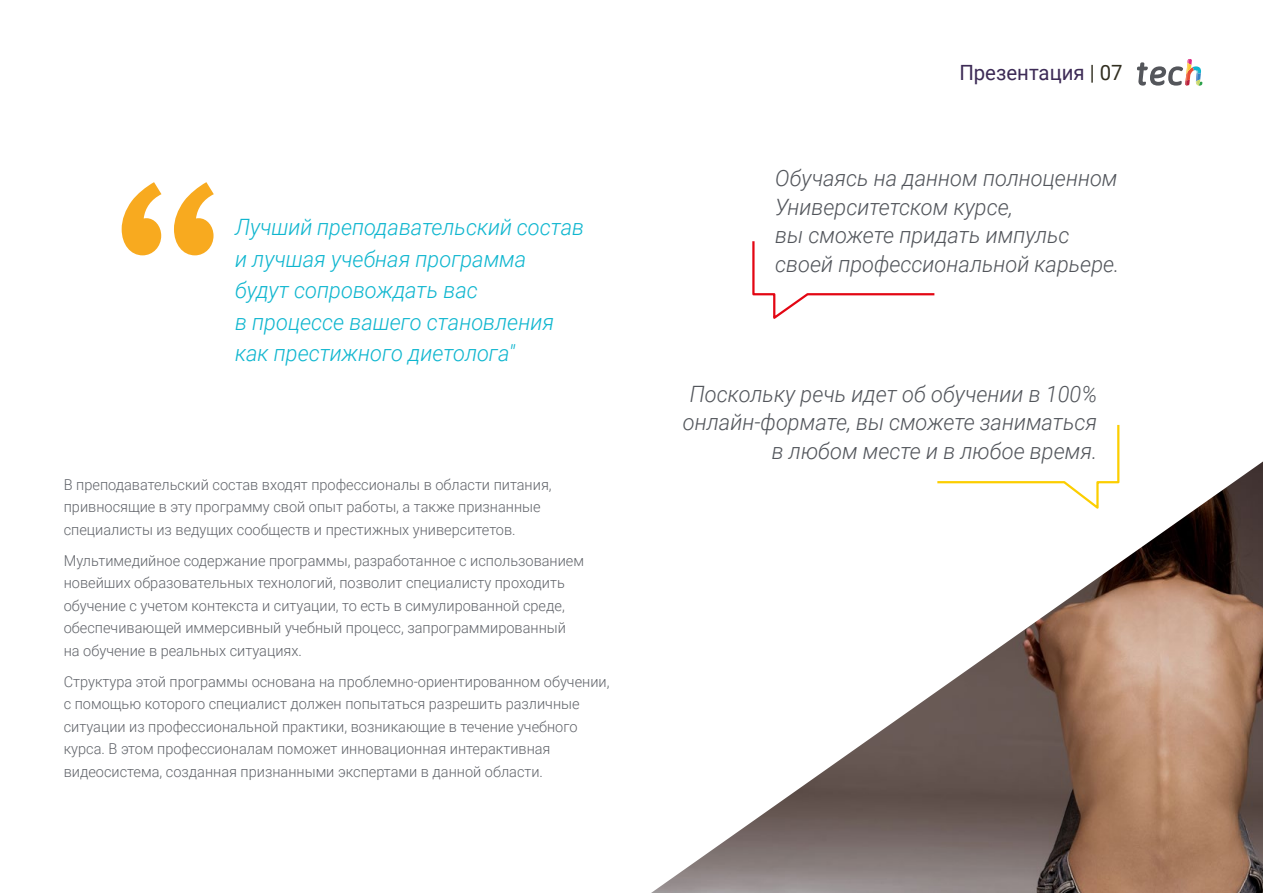
<style>
.page{position:relative;width:1263px;height:893px;background:#fff}
.page>*{position:absolute;margin:0;border:0;box-sizing:border-box;transform-origin:0 0}
.t1{font:italic 300 22.5px/28.5px "Roboto";color:#52555b;text-align:right}
.t2{font:italic 300 22.5px/31.5px "Roboto";color:#0fb6cf}
.t3{font:21px "Roboto";color:#3d2b56}
.t4{font:300 15px/22.5px "Roboto";color:#61646a}
.s1{color:#312e20}
</style>
<div class="page">
<svg style="left:122px;top:182px;width:92px;height:73px"></svg>
<svg style="left:1117px;top:424px;width:3px;height:37px"></svg>
<svg style="left:752px;top:241px;width:183px;height:78px"></svg>
<img style="left:651px;top:461px;width:612px;height:432px">
<svg style="left:1137px;top:59px;width:65px;height:27px"></svg>
<h1 class="t2" style="left:235px;top:211px;width:351px">Лучший преподавательский состав и лучшая учебная программа будут сопровождать вас<br>в процессе вашего становления как престижного диетолога"</h1>
<p class="t4" style="left:64px;top:472px;width:489px">В преподавательский состав входят профессионалы в области питания, привносящие в эту программу свой опыт работы, а также признанные специалисты из ведущих сообществ и престижных университетов.</p>
<p class="t4" style="left:64px;top:548px;width:522px">Мультимедийное содержание программы, разработанное с использованием новейших образовательных технологий, позволит специалисту проходить обучение с учетом контекста и ситуации, то есть в симулированной среде, обеспечивающей иммерсивный учебный процесс, запрограммированный на обучение в реальных ситуациях.</p>
<p class="t4" style="left:64px;top:669px;width:547px">Структура этой программы основана на проблемно-ориентированном обучении, с помощью которого специалист должен попытаться разрешить различные ситуации из профессиональной практики, возникающие в течение учебного курса. В этом профессионалам поможет инновационная интерактивная видеосистема, созданная признанными экспертами в данной области.</p>
<h2 class="t3" style="left:959px;top:57px;width:165px">Презентация <span class="s1">| 07</span></h2>
<h1 class="t1" style="left:775px;top:163px;width:346px;text-align:left">Обучаясь на данном полноценном<br>Университетском курсе,<br>вы сможете придать импульс своей профессиональной карьере.</h1>
<h1 class="t1" style="left:683px;top:379px;width:416px">Поскольку речь идет об обучении в 100% онлайн-формате, вы сможете заниматься в любом месте и в любое время.</h1>
</div>
